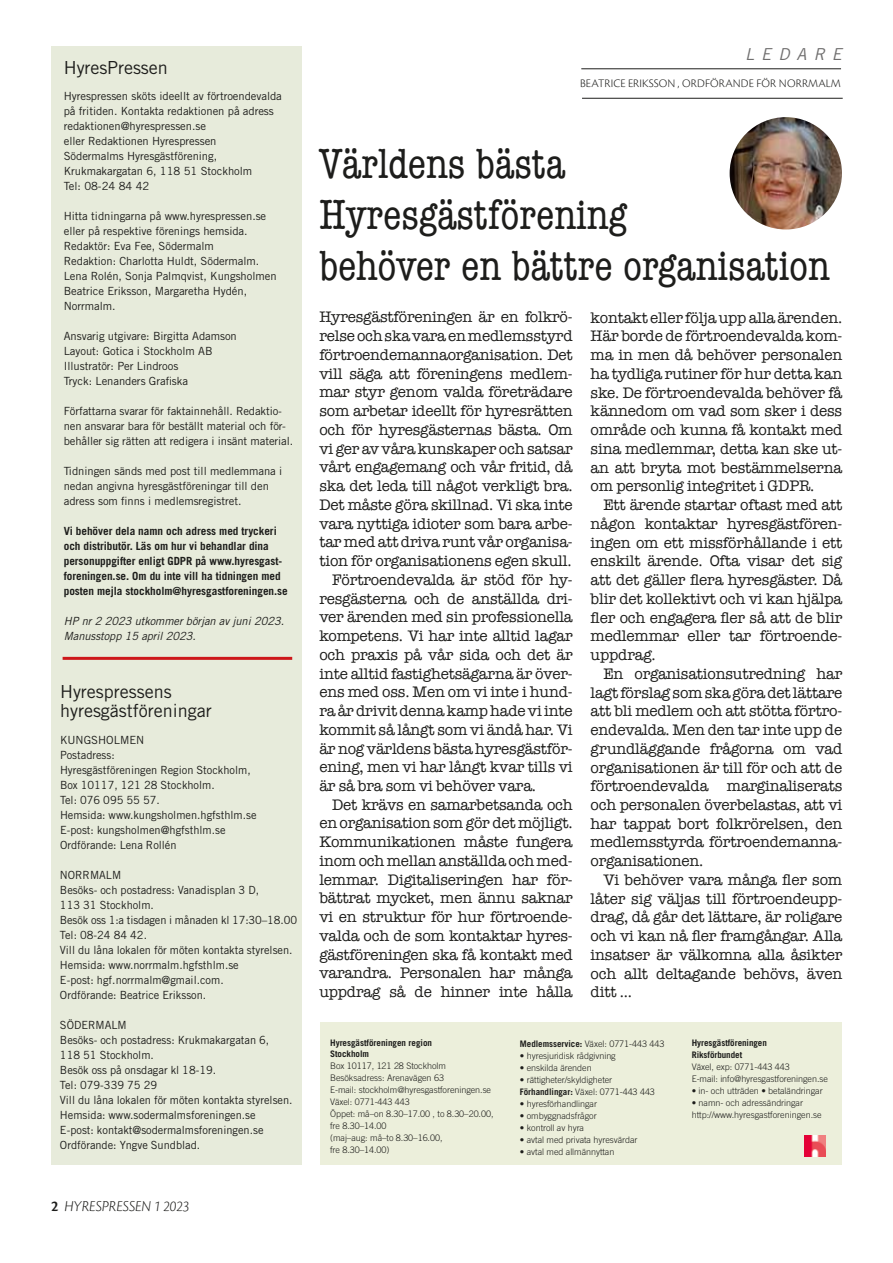
<style>
.page{position:relative;width:893px;height:1263px;background:#fff}
.page>*{position:absolute;margin:0;border:0;box-sizing:border-box;transform-origin:0 0}
.t1{font:condensed 43.5px/51px "American Typewriter";letter-spacing:-.01em;color:#1d1d1b}
.t2{font:18px/19.5px "Trade Gothic";color:#1d1d1b}
.t3{font:italic 16.5px "Trade Gothic";letter-spacing:.43em;color:#706f6f}
.t4{font:15.75px/18.8px "American Typewriter";letter-spacing:-.01em;color:#1d1d1b;text-align:justify}
.t5{font:italic 300 15.75px "Cronos Pro";letter-spacing:-.005em;color:#1d1d1b}
.t6{font:300 12px "Cronos Pro";letter-spacing:.015em;color:#1d1d1b}
.t7{font:11.25px/15px "Trade Gothic";color:#1d1d1b}
.t8{font:700 11.25px/15px "Trade Gothic";letter-spacing:-.005em;color:#1d1d1b}
.t9{font:italic 11.25px/15px "Trade Gothic";letter-spacing:-.005em;color:#1d1d1b}
.t10{font:300 9px/12px "Trade Gothic";letter-spacing:-.005em;color:#1d1d1b}
.t11{font:700 9px/10.5px "Trade Gothic";letter-spacing:-.005em;color:#1d1d1b}
.s1{font-weight:600;font-style:normal}
.s2{font-weight:700}
</style>
<div class="page">
<div style="left:51px;top:47px;width:251px;height:1118px;background:#e7ebdb"></div>
<div style="left:321px;top:1022px;width:521px;height:143px;background:#ecefdb"></div>
<img style="left:805px;top:1135px;width:21px;height:21px">
<hr style="left:63px;top:657px;width:229px;height:3px;background:#cd171a">
<hr style="left:581px;top:68px;width:260px;height:1px;background:#1d1d1b">
<hr style="left:582px;top:98px;width:261px;height:1px;background:#1d1d1b">
<img style="left:730px;top:117px;width:112px;height:112px;border-radius:56px">
<p class="t2" style="left:64px;top:58px;width:105px">HyresPressen</p>
<p class="t7" style="left:64px;top:88px;width:220px">Hyrespressen sköts ideellt av förtroendevalda på fritiden. Kontakta redaktionen på adress redaktionen@hyrespressen.se<br>eller Redaktionen Hyrespressen<br>Södermalms Hyresgästförening, Krukmakargatan 6, 118 51 Stockholm<br>Tel: 08-24 84 42</p>
<p class="t7" style="left:64px;top:208px;width:214px">Hitta tidningarna på www.hyrespressen.se eller på respektive förenings hemsida.<br>Redaktör: Eva Fee, Södermalm<br>Redaktion: Charlotta Huldt, Södermalm.<br>Lena Rolén, Sonja Palmqvist, Kungsholmen Beatrice Eriksson, Margaretha Hydén, Norrmalm.</p>
<p class="t7" style="left:64px;top:328px;width:175px">Ansvarig utgivare: Birgitta Adamson<br>Layout: Gotica i Stockholm AB<br>I llustratör: Per Lindroos<br>Tryck: Lenanders Grafiska</p>
<p class="t7" style="left:64px;top:403px;width:231px">Författarna svarar för faktainnehåll. Redaktio&shy;nen ansvarar bara för beställt material och för&shy;behåller sig rätten att redigera i insänt material.</p>
<p class="t7" style="left:64px;top:463px;width:220px">Tidningen sänds med post till medlemmana i nedan angivna hyresgästföreningar till den adress som finns i medlemsregistret.</p>
<p class="t8" style="left:64px;top:523px;width:226px">Vi behöver dela namn och adress med tryckeri och distributör. Läs om hur vi behandlar dina personuppgifter enligt GDPR på www.hyresgast&shy;foreningen.se. Om du inte vill ha tidningen med posten mejla stockholm@hyresgastforeningen.se</p>
<p class="t9" style="left:64px;top:613px;width:222px">HP nr 2 2023 utkommer början av juni 2023.<br>Manusstopp 15 april 2023.</p>
<p class="t2" style="left:60px;top:681px;width:153px">Hyrespressens hyresgästföreningar</p>
<p class="t7" style="left:60px;top:732px;width:198px">Kungsholm en<br>Postadress:<br>Hyresgästföreningen Region Stockholm,<br>Box 10117, 121 28 Stockholm.<br>Tel: 076 095 55 57.<br>Hemsida: www.kungsholmen.hgfsthlm.se<br>E-post: kungsholmen@hgfsthlm.se<br>Ordförande: Lena Rollén</p>
<p class="t7" style="left:60px;top:867px;width:239px">Norrmalm<br>Besöks- och postadress: Vanadisplan 3 D,<br>113 31 Stockholm.<br>Besök oss 1:a tisdagen i månaden kl 17:30–18.00<br>Tel: 08-24 84 42.<br>Vill du låna lokalen för möten kontakta styrelsen.<br>Hemsida: www.norrmalm.hgfsthlm.se<br>E-post: hgf.norrmalm@gmail.com.<br>Ordförande: Beatrice Eriksson.</p>
<p class="t7" style="left:60px;top:1017px;width:234px">Södermalm<br>Besöks- och postadress: Krukmakargatan 6,<br>118 51 Stockholm.<br>Besök oss på onsdagar kl 18-19.<br>Tel: 079-339 75 29<br>Vill du låna lokalen för möten kontakta styrelsen.<br>Hemsida: www.sodermalmsforeningen.se<br>E-post: kontakt@sodermalmsforeningen.se<br>Ordförande: Yngve Sundblad.</p>
<p class="t5" style="left:51px;top:1198px;width:140px"><span class="s1">2</span> HYRESPRESSEN 1 2023</p>
<p class="t3" style="left:745px;top:44px;width:98px">LEDARE</p>
<p class="t6" style="left:580px;top:77px;width:262px">BEATRICE ERIKSSON , ORDFÖRANDE FÖR NORRMALM</p>
<h1 class="t1" style="left:319px;top:137px;width:512px">Världens bästa<br>Hyresgästförening<br>behöver en bättre organisation</h1>
<p class="t4" style="left:319px;top:307px;width:255px">Hyresgästföreningen är en folkrö-</p>
<p class="t4" style="left:319px;top:326px;width:255px">relse och ska vara en medlemsstyrd</p>
<p class="t4" style="left:319px;top:345px;width:255px">förtroendemannaorganisation. Det</p>
<p class="t4" style="left:319px;top:363px;width:255px">vill säga att föreningens medlem-</p>
<p class="t4" style="left:319px;top:382px;width:255px">mar styr genom valda företrädare</p>
<p class="t4" style="left:319px;top:401px;width:255px">som arbetar ideellt för hyresrätten</p>
<p class="t4" style="left:319px;top:420px;width:255px">och för hyresgästernas bästa. Om</p>
<p class="t4" style="left:319px;top:438px;width:255px">vi ger av våra kunskaper och satsar</p>
<p class="t4" style="left:319px;top:457px;width:255px">vårt engagemang och vår fritid, då</p>
<p class="t4" style="left:319px;top:476px;width:255px">ska det leda till något verkligt bra.</p>
<p class="t4" style="left:319px;top:495px;width:255px">Det måste göra skillnad. Vi ska inte</p>
<p class="t4" style="left:319px;top:513px;width:255px">vara nyttiga idioter som bara arbe-</p>
<p class="t4" style="left:319px;top:532px;width:255px">tar med att driva runt vår organisa-</p>
<p class="t4" style="left:319px;top:551px;width:254px">tion för organisationens egen skull.</p>
<p class="t4" style="left:332px;top:570px;width:242px">Förtroendevalda är stöd för hy-</p>
<p class="t4" style="left:319px;top:588px;width:255px">resgästerna och de anställda dri-</p>
<p class="t4" style="left:319px;top:607px;width:255px">ver ärenden med sin professionella</p>
<p class="t4" style="left:319px;top:626px;width:255px">kompetens. Vi har inte alltid lagar</p>
<p class="t4" style="left:319px;top:645px;width:255px">och praxis på vår sida och det är</p>
<p class="t4" style="left:319px;top:663px;width:255px">inte alltid fastighetsägarna är över-</p>
<p class="t4" style="left:319px;top:682px;width:255px">ens med oss. Men om vi inte i hund-</p>
<p class="t4" style="left:319px;top:701px;width:255px">ra år drivit denna kamp hade vi inte</p>
<p class="t4" style="left:319px;top:720px;width:255px">kommit så långt som vi ändå har. Vi</p>
<p class="t4" style="left:319px;top:738px;width:255px">är nog världens bästa hyresgästför-</p>
<p class="t4" style="left:319px;top:757px;width:255px">ening, men vi har långt kvar tills vi</p>
<p class="t4" style="left:319px;top:776px;width:218px">är så bra som vi behöver vara.</p>
<p class="t4" style="left:332px;top:795px;width:242px">Det krävs en samarbetsanda och</p>
<p class="t4" style="left:319px;top:813px;width:255px">en organisation som gör det möjligt.</p>
<p class="t4" style="left:319px;top:832px;width:255px">Kommunikationen måste fungera</p>
<p class="t4" style="left:319px;top:851px;width:255px">inom och mellan anställda och med-</p>
<p class="t4" style="left:319px;top:869px;width:255px">lemmar. Digitaliseringen har för-</p>
<p class="t4" style="left:319px;top:888px;width:255px">bättrat mycket, men ännu saknar</p>
<p class="t4" style="left:319px;top:907px;width:255px">vi en struktur för hur förtroende-</p>
<p class="t4" style="left:319px;top:926px;width:255px">valda och de som kontaktar hyres-</p>
<p class="t4" style="left:319px;top:944px;width:255px">gästföreningen ska få kontakt med</p>
<p class="t4" style="left:319px;top:963px;width:255px">varandra. Personalen har många</p>
<p class="t4" style="left:319px;top:982px;width:255px">uppdrag så de hinner inte hålla</p>
<p class="t4" style="left:591px;top:307px;width:253px">kontakt eller följa upp alla ärenden.<br>Här borde de förtroendevalda kom&shy;ma in men då behöver personalen ha tydliga rutiner för hur detta kan ske. De förtroendevalda behöver få kännedom om vad som sker i dess område och kunna få kontakt med sina medlemmar, detta kan ske ut&shy;an att bryta mot bestämmelserna om personlig integritet i GDPR.</p>
<p class="t4" style="left:591px;top:495px;width:253px;text-indent:13px">Ett ärende startar oftast med att någon kontaktar hyresgästfören&shy;ingen om ett missförhållande i ett enskilt ärende. Ofta visar det sig att det gäller flera hyresgäster. Då blir det kollektivt och vi kan hjälpa fler och engagera fler så att de blir medlemmar eller tar förtroende&shy;uppdrag.</p>
<p class="t4" style="left:591px;top:664px;width:253px;text-indent:13px">En organisationsutredning har lagt förslag som ska göra det lättare att bli medlem och att stötta förtro&shy;endevalda. Men den tar inte upp de grundläggande frågorna om vad organisationen är till för och att de förtroendevalda marginaliserats och personalen överbelastas, att vi har tappat bort folkrörelsen, den medlemsstyrda förtroendemanna&shy;organisationen.</p>
<p class="t4" style="left:591px;top:870px;width:253px;text-indent:13px">Vi behöver vara många fler som låter sig väljas till förtroendeupp&shy;drag, då går det lättare, är roligare och vi kan nå fler framgångar. Alla insatser är välkomna alla åsikter och allt deltagande behövs, även ditt ...</p>
<p class="t11" style="left:330px;top:1038px;width:103px">Hyresgästföreningen region<br>Stockholm</p>
<p class="t10" style="left:330px;top:1060px;width:165px">Box 10117, 121 28 Stockholm<br>Besöksadress: Arenavägen 63<br>E-mail: stockholm@hyresgastforeningen.se<br>Växel: 0771-443 443<br>Öppet: må–on 8.30–17.00 , to 8.30–20.00, fre 8.30–14.00<br>(maj–aug: må–to 8.30–16.00,<br>fre 8.30–14.00)</p>
<p class="t10" style="left:520px;top:1037px;width:146px"><span class="s2">Medlemsservice:</span> Växel: 0771-443 443</p>
<p class="t10" style="left:520px;top:1049px;width:97px">• hyresjuridisk rådgivning</p>
<p class="t10" style="left:520px;top:1061px;width:73px">• enskilda ärenden</p>
<p class="t10" style="left:520px;top:1073px;width:137px">• rättigheter/skyldigheter<br><span class="s2">Förhandlingar:</span> Växel: 0771-443 443</p>
<p class="t10" style="left:520px;top:1097px;width:79px">• hyresförhandlingar</p>
<p class="t10" style="left:520px;top:1109px;width:78px">• ombyggnadsfrågor</p>
<p class="t10" style="left:520px;top:1121px;width:66px">• kontroll av hyra</p>
<p class="t10" style="left:520px;top:1133px;width:119px">• avtal med privata hyresvärdar</p>
<p class="t10" style="left:520px;top:1145px;width:96px">• avtal med allmännyttan</p>
<p class="t11" style="left:692px;top:1037px;width:77px;line-height:12px">Hyresgästföreningen<br>Riksförbundet</p>
<p class="t10" style="left:692px;top:1061px;width:138px">Växel, exp: 0771-443 443<br>E-mail: info@hyresgastforeningen.se</p>
<p class="t10" style="left:692px;top:1085px;width:133px">• in- och utträden • betaländringar</p>
<p class="t10" style="left:692px;top:1097px;width:132px">• namn- och adressändringar http://www.hyresgastforeningen.se</p>
</div>
